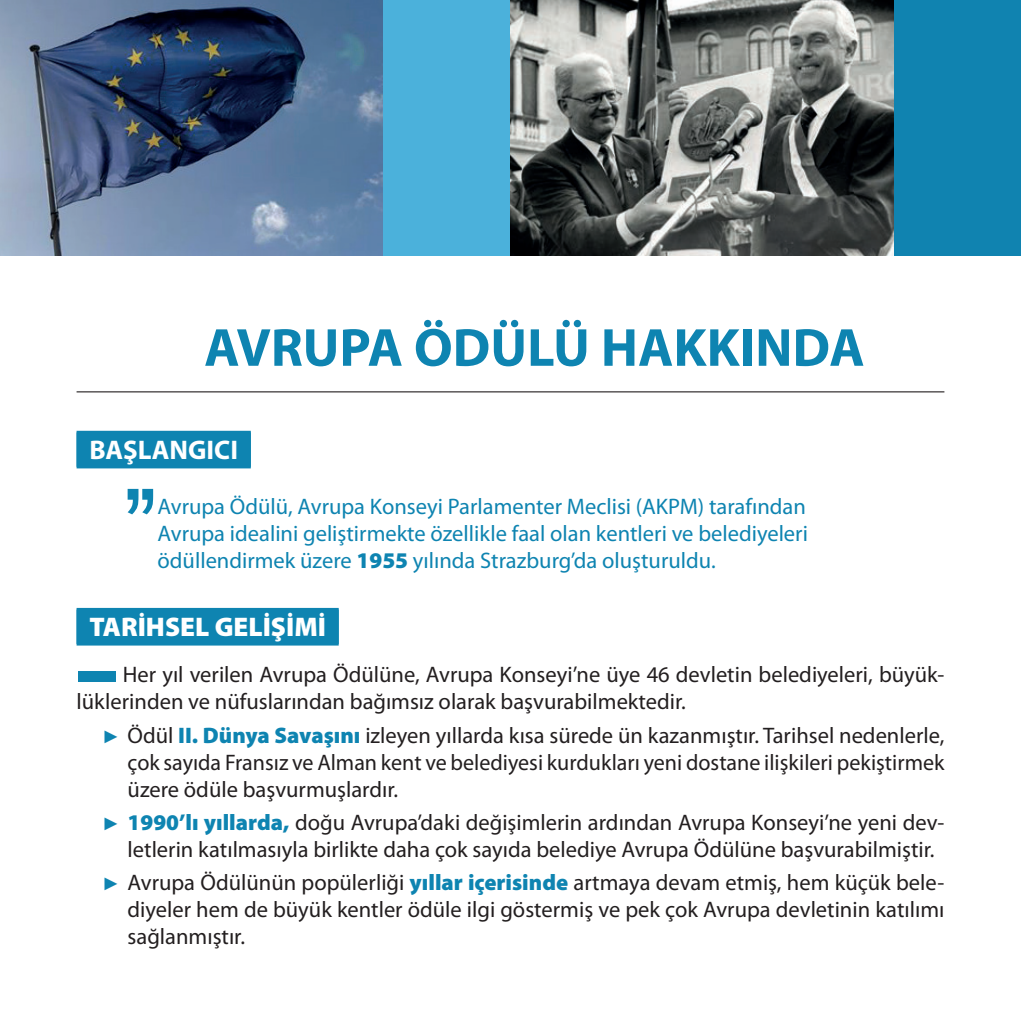
<style>
.page{position:relative;width:1021px;height:1021px;background:#fff}
.page>*{position:absolute;margin:0;border:0;box-sizing:border-box;transform-origin:0 0}
.t1{font:700 54px "Myriad Pro";color:#0e84b1}
.t2{font:900 27px "Myriad Pro";color:#fff}
.t3{font:700 27px "Myriad Pro";color:#fff}
.t4{font:22.5px/27px "Myriad Pro";color:#231f20}
.t5{font:22.5px/27px "Myriad Pro";color:#0e84b1;text-align:justify}
.s1{font-weight:900}
.s2{color:#0e84b1}
.s3{font-family:"Arial";font-size:18px;color:#0e84b1}
.s4{font-weight:900;color:#0e84b1}
</style>
<div class="page">
<div style="left:383px;top:0;width:127px;height:255px;background:#4bb1db"></div>
<hr style="left:77px;top:391px;width:867px;height:1px;background:#231f20">
<div style="left:77px;top:432px;width:174px;height:36px;background:#0e84b1"></div>
<div style="left:77px;top:431px;width:174px;height:36px;background:#0e84b1"></div>
<div style="left:77px;top:609px;width:262px;height:36px;background:#0e84b1"></div>
<div style="left:77px;top:608px;width:262px;height:36px;background:#0e84b1"></div>
<svg style="left:128px;top:489px;width:25px;height:25px"></svg>
<img style="left:0;top:0;width:383px;height:255px">
<div style="left:893px;top:0;width:127px;height:255px;background:#1083b0"></div>
<img style="left:510px;top:0;width:383px;height:255px">
<h1 class="t1" style="left:204px;top:312px;width:662px">AVRUPA ÖDÜLÜ HAKKINDA</h1>
<p class="t3" style="left:89px;top:432px;width:150px">BAŞLANGICI</p>
<p class="t5" style="left:158px;top:493px;width:652px">Avrupa Ödülü, Avrupa Konseyi Parlamenter Meclisi (AKPM) tarafından Avrupa idealini geliştirmekte özellikle faal olan kentleri ve belediyeleri ödüllendirmek üzere <span class="s1">1955</span> yılında Strazburg’da oluşturuldu.</p>
<p class="t2" style="left:89px;top:609px;width:238px">TARİHSEL GELİŞİMİ</p>
<p class="t4" style="left:77px;top:660px;width:869px"><span class="s2">■</span>Her yıl verilen Avrupa Ödülüne, Avrupa Konseyi’ne üye 46 devletin belediyeleri, büyük&shy;lüklerinden ve nüfuslarından bağımsız olarak başvurabilmektedir.</p>
<p class="t4" style="left:128px;top:721px;width:818px;text-align:justify;text-indent:-26px"><span class="s3">►</span> Ödül <span class="s4">II. Dünya Savaşını</span> izleyen yıllarda kısa sürede ün kazanmıştır. Tarihsel nedenlerle, çok sayıda Fransız ve Alman kent ve belediyesi kurdukları yeni dostane ilişkileri pekiştirmek üzere ödüle başvurmuşlardır.</p>
<p class="t4" style="left:128px;top:808px;width:818px;text-indent:-26px"><span class="s3">►</span> <span class="s4">1990’lı yıllarda,</span> doğu Avrupa’daki değişimlerin ardından Avrupa Konseyi’ne yeni dev&shy;letlerin katılmasıyla birlikte daha çok sayıda belediye Avrupa Ödülüne başvurabilmiştir.</p>
<p class="t4" style="left:128px;top:869px;width:818px;text-align:justify;text-indent:-26px"><span class="s3">►</span> Avrupa Ödülünün popülerliği <span class="s4">yıllar içerisinde</span> artmaya devam etmiş, hem küçük bele&shy;diyeler hem de büyük kentler ödüle ilgi göstermiş ve pek çok Avrupa devletinin katılımı sağlanmıştır.</p>
</div>
